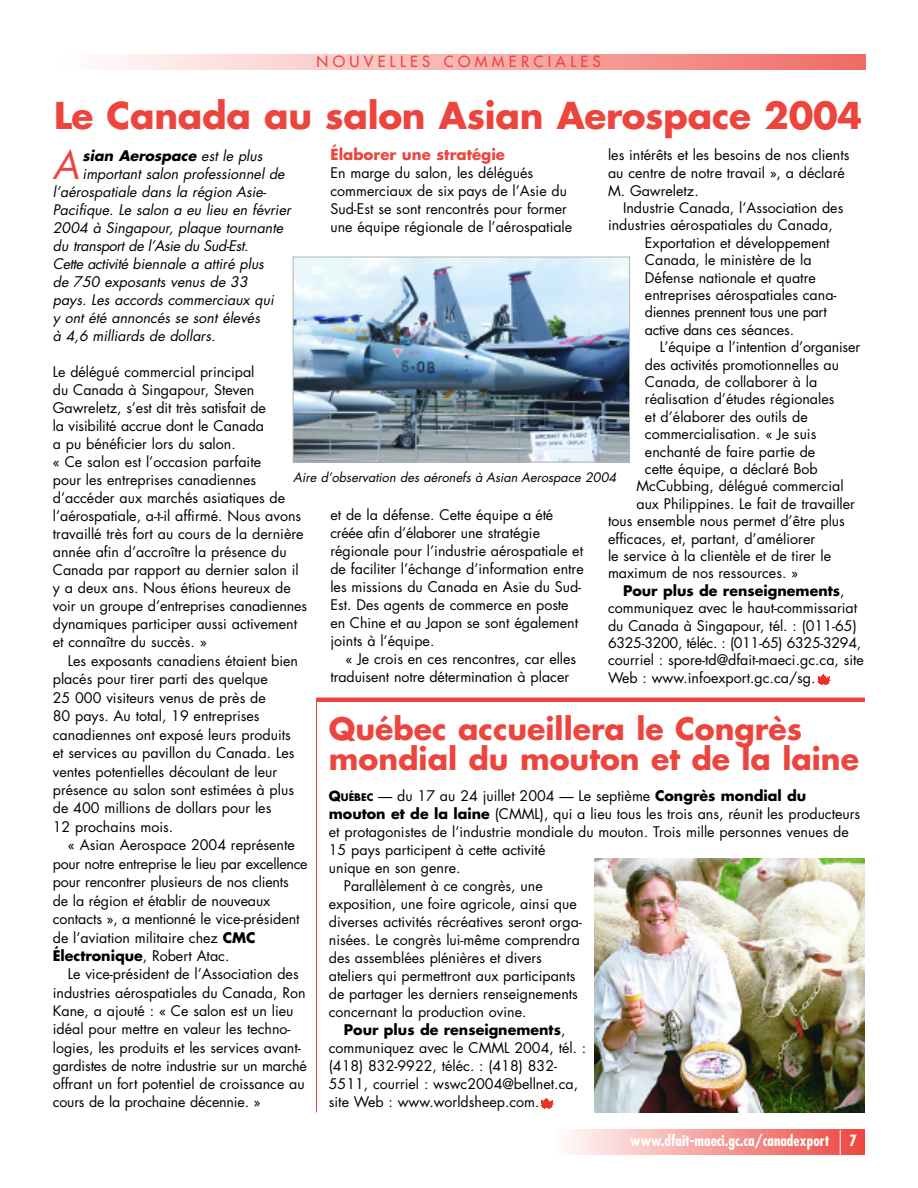
<style>
.page{position:relative;width:918px;height:1188px;background:#fff}
.page>*{position:absolute;margin:0;border:0;box-sizing:border-box;transform-origin:0 0}
.t1{font:italic 38.1px "Futura";color:#ec453e}
.t2{font:700 36px "Futura";letter-spacing:-.005em;color:#ec453e}
.t3{font:700 30px/30px "Futura";color:#ec453e}
.t4{font:700 condensed 15px "Futura";color:#fff}
.t5{font:15px "Futura";letter-spacing:.29em;color:#ec453e}
.t6{font:700 15px "Futura";color:#ec453e}
.t7{font:14.25px/18px "Futura";color:#000}
.t8{font:italic 14.25px "Futura";color:#000}
.t9{font:14.25px "Futura";letter-spacing:-.025em;color:#000}
.t10{font:700 14.25px "Futura";color:#000}
.t11{font:italic 14.25px "Futura";letter-spacing:-.025em;color:#000}
.t12{font:italic 700 14.25px "Futura";color:#000}
.t13{font:italic 12.75px "Futura";color:#000}
.s1{font-weight:400}
.s2{font-weight:700}
.s3{font-weight:700;font-size:13.5px}
.s4{font-weight:700;font-size:10.2px}
</style>
<div class="page">
<svg style="left:113px;top:54px;width:752px;height:15px;background:#f7afac"></svg>
<svg style="left:570px;top:1129px;width:295px;height:26px;background:#f59d9a"></svg>
<svg style="left:818px;top:674px;width:13px;height:11px"></svg>
<svg style="left:541px;top:1098px;width:13px;height:11px"></svg>
<img style="left:595px;top:859px;width:270px;height:253px">
<hr style="left:316px;top:698px;width:1px;height:414px;background:#ec453e">
<hr style="left:316px;top:698px;width:549px;height:4px;background:#ec453e">
<img style="left:295px;top:259px;width:333px;height:201px">
<div style="left:293px;top:257px;width:337px;height:205px;border:1px solid #b3b3b3"></div>
<p class="t5" style="left:317px;top:54px;width:286px">NOUVELLES COMMERCIALES</p>
<h2 class="t2" style="left:54px;top:99px;width:810px">Le Canada au salon Asian Aerospace 2004</h2>
<p class="t6" style="left:330px;top:148px;width:176px">Élaborer une stratégie</p>
<p class="t7" style="left:330px;top:165px;width:243px">En marge du salon, les délégués commerciaux de six pays de l’Asie du Sud-Est se sont rencontrés pour former une équipe régionale de l’aérospatiale</p>
<p class="t7" style="left:608px;top:147px;width:243px">les intérêts et les besoins de nos clients au centre de notre travail », a déclaré<br>M. Gawreletz.</p>
<p class="t7" style="left:623px;top:200px;width:222px">Industrie Canada, l’Association des</p>
<p class="t7" style="left:608px;top:217px;width:226px">industries aérospatiales du Canada,</p>
<p class="t7" style="left:645px;top:235px;width:186px">Exportation et développement</p>
<p class="t7" style="left:645px;top:252px;width:168px">Canada, le ministère de la</p>
<p class="t7" style="left:645px;top:270px;width:172px">Défense nationale et quatre</p>
<p class="t7" style="left:645px;top:287px;width:193px">entreprises aérospatiales cana-</p>
<p class="t9" style="left:645px;top:306px;width:183px">diennes prennent tous une part</p>
<p class="t7" style="left:645px;top:322px;width:151px">active dans ces séances.</p>
<p class="t7" style="left:660px;top:339px;width:202px">L’équipe a l’intention d’organiser</p>
<p class="t7" style="left:645px;top:357px;width:196px">des activités promotionnelles au</p>
<p class="t7" style="left:645px;top:374px;width:174px">Canada, de collaborer à la</p>
<p class="t7" style="left:645px;top:391px;width:191px">réalisation d’études régionales</p>
<p class="t7" style="left:645px;top:409px;width:164px">et d’élaborer des outils de</p>
<p class="t7" style="left:645px;top:426px;width:173px">commercialisation. « Je suis</p>
<p class="t7" style="left:645px;top:444px;width:172px">enchanté de faire partie de</p>
<p class="t7" style="left:645px;top:461px;width:174px">cette équipe, a déclaré Bob</p>
<p class="t7" style="left:636px;top:478px;width:209px">McCubbing, délégué commercial</p>
<p class="t7" style="left:636px;top:496px;width:220px">aux Philippines. Le fait de travailler</p>
<p class="t7" style="left:608px;top:513px;width:238px">tous ensemble nous permet d’être plus</p>
<p class="t7" style="left:608px;top:531px;width:209px">efficaces, et, partant, d’améliorer</p>
<p class="t7" style="left:608px;top:548px;width:225px">le service à la clientèle et de tirer le</p>
<p class="t7" style="left:608px;top:565px;width:192px">maximum de nos ressources. »</p>
<p class="t10" style="left:623px;top:584px;width:223px">Pour plus de renseignements<span class="s1">,</span></p>
<p class="t7" style="left:608px;top:600px;width:251px">communiquez avec le haut-commissariat</p>
<p class="t7" style="left:608px;top:618px;width:250px">du Canada à Singapour, tél. : (011-65)</p>
<p class="t9" style="left:608px;top:636px;width:255px">6325-3200, téléc. : (011-65) 6325-3294,</p>
<p class="t7" style="left:608px;top:652px;width:257px">courriel : spore-td@dfait-maeci.gc.ca, site</p>
<p class="t7" style="left:608px;top:670px;width:209px">Web : www.infoexport.gc.ca/sg.</p>
<h1 class="t1" style="left:53px;top:148px;width:28px">A</h1>
<p class="t12" style="left:83px;top:150px;width:181px">sian Aerospace <span class="s1">est le plus</span></p>
<p class="t8" style="left:83px;top:168px;width:204px">important salon professionnel de</p>
<p class="t8" style="left:53px;top:186px;width:215px">l’aérospatiale dans la région Asie-</p>
<p class="t8" style="left:53px;top:204px;width:240px">Pacifique. Le salon a eu lieu en février</p>
<p class="t8" style="left:53px;top:222px;width:232px">2004 à Singapour, plaque tournante</p>
<p class="t11" style="left:53px;top:240px;width:197px">du transport de l’Asie du Sud-Est.</p>
<p class="t8" style="left:53px;top:258px;width:213px">Cette activité biennale a attiré plus</p>
<p class="t8" style="left:53px;top:276px;width:196px">de 750 exposants venus de 33</p>
<p class="t8" style="left:53px;top:294px;width:223px">pays. Les accords commerciaux qui</p>
<p class="t8" style="left:53px;top:312px;width:209px">y ont été annoncés se sont élevés</p>
<p class="t8" style="left:53px;top:330px;width:164px">à 4,6 milliards de dollars.</p>
<p class="t7" style="left:53px;top:364px;width:256px">Le délégué commercial principal<br>du Canada à Singapour, Steven Gawreletz, s’est dit très satisfait de<br>la visibilité accrue dont le Canada<br>a pu bénéficier lors du salon.<br>« Ce salon est l’occasion parfaite<br>pour les entreprises canadiennes d’accéder aux marchés asiatiques de l’aérospatiale, a-t-il affirmé. Nous avons travaillé très fort au cours de la dernière année afin d’accroître la présence du Canada par rapport au dernier salon il y a deux ans. Nous étions heureux de voir un groupe d’entreprises canadiennes dynamiques participer aussi activement et connaître du succès. »</p>
<p class="t7" style="left:53px;top:653px;width:247px;line-height:18.5px;text-indent:15px">Les exposants canadiens étaient bien placés pour tirer parti des quelque<br>25 000 visiteurs venus de près de<br>80 pays. Au total, 19 entreprises canadiennes ont exposé leurs produits et services au pavillon du Canada. Les ventes potentielles découlant de leur présence au salon sont estimées à plus de 400 millions de dollars pour les<br>12 prochains mois.</p>
<p class="t7" style="left:53px;top:837px;width:256px;line-height:18.5px;text-indent:15px">« Asian Aerospace 2004 représente pour notre entreprise le lieu par excellence pour rencontrer plusieurs de nos clients de la région et établir de nouveaux contacts », a mentionné le vice-président de l’aviation militaire chez <span class="s2">CMC Électronique</span>, Robert Atac.</p>
<p class="t7" style="left:53px;top:966px;width:256px;text-indent:15px">Le vice-président de l’Association des industries aérospatiales du Canada, Ron Kane, a ajouté : « Ce salon est un lieu idéal pour mettre en valeur les techno&shy;logies, les produits et les services avant&shy;gardistes de notre industrie sur un marché offrant un fort potentiel de croissance au cours de la prochaine décennie. »</p>
<p class="t13" style="left:293px;top:472px;width:325px">Aire d’observation des aéronefs à Asian Aerospace 2004</p>
<p class="t7" style="left:330px;top:507px;width:255px">et de la défense. Cette équipe a été créée afin d’élaborer une stratégie régionale pour l’industrie aérospatiale et de faciliter l’échange d’information entre les missions du Canada en Asie du Sud-Est. Des agents de commerce en poste en Chine et au Japon se sont également joints à l’équipe.</p>
<p class="t7" style="left:330px;top:651px;width:247px;text-indent:15px">« Je crois en ces rencontres, car elles traduisent notre détermination à placer</p>
<h3 class="t3" style="left:329px;top:716px;width:532px">Québec accueillera le Congrès mondial du mouton et de la laine</h3>
<p class="t7" style="left:329px;top:788px;width:479px"><span class="s3">Q</span><span class="s4">UÉBEC</span> — du 17 au 24 juillet 2004 — Le septième <span class="s2">Congrès mondial du</span></p>
<p class="t7" style="left:329px;top:806px;width:533px"><span class="s2">mouton et de la laine</span> (CMML), qui a lieu tous les trois ans, réunit les producteurs</p>
<p class="t7" style="left:329px;top:824px;width:522px">et protagonistes de l’industrie mondiale du mouton. Trois mille personnes venues de</p>
<p class="t7" style="left:329px;top:842px;width:218px">15 pays participent à cette activité</p>
<p class="t7" style="left:329px;top:860px;width:133px">unique en son genre.</p>
<p class="t7" style="left:344px;top:878px;width:200px">Parallèlement à ce congrès, une</p>
<p class="t7" style="left:329px;top:896px;width:250px">exposition, une foire agricole, ainsi que</p>
<p class="t7" style="left:329px;top:914px;width:255px">diverses activités récréatives seront orga-</p>
<p class="t7" style="left:329px;top:932px;width:253px">nisées. Le congrès lui-même comprendra</p>
<p class="t7" style="left:329px;top:950px;width:215px">des assemblées plénières et divers</p>
<p class="t7" style="left:329px;top:968px;width:248px">ateliers qui permettront aux participants</p>
<p class="t7" style="left:329px;top:986px;width:251px">de partager les derniers renseignements</p>
<p class="t7" style="left:329px;top:1004px;width:199px">concernant la production ovine.</p>
<p class="t10" style="left:344px;top:1024px;width:223px">Pour plus de renseignements<span class="s1">,</span></p>
<p class="t7" style="left:329px;top:1040px;width:259px">communiquez avec le CMML 2004, tél. :</p>
<p class="t7" style="left:329px;top:1058px;width:230px">(418) 832-9922, téléc. : (418) 832-</p>
<p class="t7" style="left:329px;top:1076px;width:251px">5511, courriel : wswc2004@bellnet.ca,</p>
<p class="t7" style="left:329px;top:1094px;width:212px">site Web : www.worldsheep.com.</p>
<p class="t4" style="left:630px;top:1134px;width:201px">www.dfait-maeci.gc.ca/canadexport</p>
<p class="t4" style="left:850px;top:1134px;width:9px">7</p>
</div>
